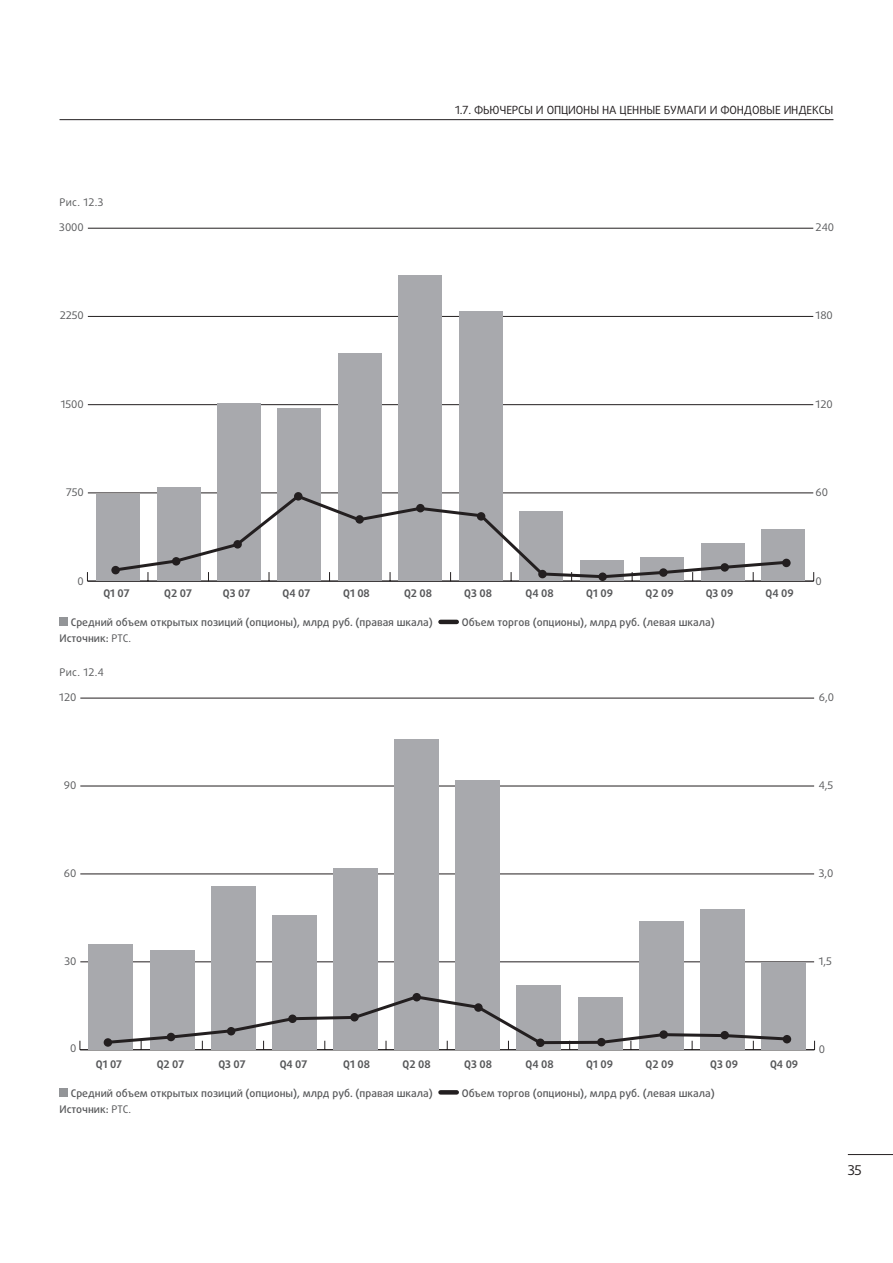
<style>
.page{position:relative;width:893px;height:1263px;background:#fff}
.page>*{position:absolute;margin:0;border:0;box-sizing:border-box;transform-origin:0 0}
.t1{font:13.5px "Daxline Cyr LF";color:#231f20}
.t2{font:11.25px "Daxline Cyr LF";letter-spacing:-.01em;color:#231f20}
.t3{font:500 10.5px "Daxline Cyr LF";color:#57585a}
.t4{font:700 10.5px "Daxline Cyr LF";color:#57585a}
.t5{font:10.5px "Daxline Cyr LF";color:#57585a}
.s1{font-weight:400}
</style>
<div class="page">
<hr style="left:60px;top:119px;width:773px;height:1px;background:#231f20">
<hr style="left:848px;top:1154px;width:45px;height:1px;background:#231f20">
<div style="left:60px;top:618px;width:8px;height:8px;background:#939598"></div>
<hr style="left:440px;top:620px;width:17px;height:4px;background:#231f20">
<div style="left:60px;top:1088px;width:8px;height:8px;background:#939598"></div>
<svg style="left:440px;top:1090px;width:17px;height:4px"></svg>
<hr style="left:88px;top:493px;width:725px;height:1px;background:#231f20">
<hr style="left:88px;top:404px;width:725px;height:1px;background:#231f20">
<hr style="left:88px;top:316px;width:725px;height:1px;background:#231f20">
<hr style="left:88px;top:228px;width:725px;height:1px;background:#231f20">
<hr style="left:87px;top:581px;width:727px;height:1px;background:#231f20">
<div style="left:96px;top:495px;width:44px;height:86px;background:#a8a9ad"></div>
<div style="left:157px;top:487px;width:43px;height:94px;background:#a8a9ad"></div>
<div style="left:217px;top:403px;width:44px;height:178px;background:#a8a9ad"></div>
<div style="left:278px;top:409px;width:43px;height:172px;background:#a8a9ad"></div>
<div style="left:338px;top:354px;width:44px;height:227px;background:#a8a9ad"></div>
<div style="left:399px;top:276px;width:43px;height:305px;background:#a8a9ad"></div>
<div style="left:459px;top:311px;width:44px;height:270px;background:#a8a9ad"></div>
<div style="left:580px;top:561px;width:43px;height:20px;background:#a8a9ad"></div>
<div style="left:640px;top:557px;width:44px;height:24px;background:#a8a9ad"></div>
<div style="left:701px;top:544px;width:43px;height:37px;background:#a8a9ad"></div>
<div style="left:761px;top:529px;width:44px;height:52px;background:#a8a9ad"></div>
<svg style="left:111px;top:492px;width:679px;height:88px"></svg>
<hr style="left:80px;top:961px;width:734px;height:1px;background:#231f20">
<hr style="left:80px;top:874px;width:734px;height:1px;background:#231f20">
<hr style="left:80px;top:786px;width:734px;height:1px;background:#231f20">
<hr style="left:80px;top:698px;width:734px;height:1px;background:#231f20">
<hr style="left:80px;top:1049px;width:734px;height:1px;background:#231f20">
<div style="left:89px;top:944px;width:44px;height:105px;background:#a8a9ad"></div>
<div style="left:150px;top:950px;width:44px;height:99px;background:#a8a9ad"></div>
<div style="left:211px;top:886px;width:44px;height:163px;background:#a8a9ad"></div>
<div style="left:272px;top:915px;width:44px;height:134px;background:#a8a9ad"></div>
<div style="left:333px;top:868px;width:44px;height:181px;background:#a8a9ad"></div>
<div style="left:395px;top:739px;width:44px;height:310px;background:#a8a9ad"></div>
<div style="left:456px;top:780px;width:44px;height:269px;background:#a8a9ad"></div>
<div style="left:517px;top:985px;width:44px;height:64px;background:#a8a9ad"></div>
<div style="left:639px;top:921px;width:44px;height:128px;background:#a8a9ad"></div>
<div style="left:700px;top:909px;width:44px;height:140px;background:#a8a9ad"></div>
<div style="left:761px;top:962px;width:45px;height:87px;background:#a8a9ad"></div>
<svg style="left:104px;top:993px;width:686px;height:57px"></svg>
<div style="left:111px;top:566px;width:9px;height:8px;background:#231f20;border-radius:50%"></div>
<div style="left:172px;top:557px;width:8px;height:9px;background:#231f20;border-radius:50%"></div>
<div style="left:233px;top:540px;width:9px;height:9px;background:#231f20;border-radius:50%"></div>
<div style="left:294px;top:492px;width:9px;height:9px;background:#231f20;border-radius:50%"></div>
<div style="left:355px;top:515px;width:9px;height:9px;background:#231f20;border-radius:50%"></div>
<div style="left:416px;top:504px;width:9px;height:8px;background:#231f20;border-radius:50%"></div>
<div style="left:477px;top:512px;width:8px;height:9px;background:#231f20;border-radius:50%"></div>
<div style="left:538px;top:570px;width:9px;height:8px;background:#231f20;border-radius:50%"></div>
<div style="left:598px;top:572px;width:9px;height:9px;background:#231f20;border-radius:50%"></div>
<div style="left:782px;top:559px;width:9px;height:8px;background:#231f20;border-radius:50%"></div>
<div style="left:659px;top:568px;width:9px;height:9px;background:#231f20;border-radius:50%"></div>
<div style="left:720px;top:563px;width:9px;height:9px;background:#231f20;border-radius:50%"></div>
<div style="left:104px;top:1038px;width:8px;height:9px;background:#231f20;border-radius:50%"></div>
<div style="left:167px;top:1033px;width:8px;height:8px;background:#231f20;border-radius:50%"></div>
<div style="left:227px;top:1027px;width:8px;height:8px;background:#231f20;border-radius:50%"></div>
<div style="left:288px;top:1014px;width:9px;height:9px;background:#231f20;border-radius:50%"></div>
<div style="left:350px;top:1013px;width:9px;height:8px;background:#231f20;border-radius:50%"></div>
<div style="left:412px;top:993px;width:9px;height:8px;background:#231f20;border-radius:50%"></div>
<div style="left:474px;top:1003px;width:9px;height:9px;background:#231f20;border-radius:50%"></div>
<div style="left:536px;top:1038px;width:9px;height:9px;background:#231f20;border-radius:50%"></div>
<div style="left:597px;top:1038px;width:9px;height:8px;background:#231f20;border-radius:50%"></div>
<div style="left:659px;top:1030px;width:9px;height:9px;background:#231f20;border-radius:50%"></div>
<div style="left:720px;top:1031px;width:9px;height:8px;background:#231f20;border-radius:50%"></div>
<div style="left:783px;top:1035px;width:8px;height:8px;background:#231f20;border-radius:50%"></div>
<p class="t2" style="left:455px;top:103px;width:380px">1.7. Фьючерсы и опционы на ценные бумаги и фондовые индексы</p>
<p class="t5" style="left:60px;top:196px;width:45px">Рис. 12.3</p>
<p class="t5" style="left:59px;top:221px;width:26px">3000</p>
<p class="t5" style="left:816px;top:221px;width:20px">240</p>
<p class="t5" style="left:60px;top:309px;width:26px">2250</p>
<p class="t5" style="left:816px;top:309px;width:19px">180</p>
<p class="t5" style="left:61px;top:398px;width:25px">1500</p>
<p class="t5" style="left:816px;top:398px;width:19px">120</p>
<p class="t5" style="left:66px;top:486px;width:19px">750</p>
<p class="t5" style="left:816px;top:486px;width:14px">60</p>
<p class="t5" style="left:78px;top:574px;width:8px">0</p>
<p class="t5" style="left:816px;top:574px;width:8px">0</p>
<p class="t4" style="left:103px;top:587px;width:28px">Q1 07</p>
<p class="t4" style="left:164px;top:587px;width:29px">Q2 07</p>
<p class="t4" style="left:223px;top:587px;width:29px">Q3 07</p>
<p class="t4" style="left:283px;top:587px;width:29px">Q4 07</p>
<p class="t4" style="left:343px;top:587px;width:28px">Q1 08</p>
<p class="t4" style="left:404px;top:587px;width:30px">Q2 08</p>
<p class="t4" style="left:464px;top:587px;width:29px">Q3 08</p>
<p class="t4" style="left:525px;top:587px;width:30px">Q4 08</p>
<p class="t4" style="left:586px;top:587px;width:28px">Q1 09</p>
<p class="t4" style="left:645px;top:587px;width:30px">Q2 09</p>
<p class="t4" style="left:706px;top:587px;width:29px">Q3 09</p>
<p class="t4" style="left:765px;top:587px;width:30px">Q4 09</p>
<p class="t3" style="left:71px;top:616px;width:364px">Средний объем открытых позиций (опционы), млрд руб. (правая шкала)</p>
<p class="t3" style="left:462px;top:616px;width:254px">Объем торгов (опционы), млрд руб. (левая шкала)</p>
<p class="t3" style="left:60px;top:632px;width:73px">Источник: <span class="s1">РТС.</span></p>
<p class="t5" style="left:60px;top:666px;width:46px">Рис. 12.4</p>
<p class="t5" style="left:59px;top:691px;width:19px">120</p>
<p class="t5" style="left:819px;top:691px;width:17px">6,0</p>
<p class="t5" style="left:64px;top:779px;width:14px">90</p>
<p class="t5" style="left:819px;top:779px;width:16px">4,5</p>
<p class="t5" style="left:64px;top:866px;width:14px">60</p>
<p class="t5" style="left:819px;top:867px;width:16px">3,0</p>
<p class="t5" style="left:64px;top:954px;width:14px">30</p>
<p class="t5" style="left:819px;top:955px;width:15px">1,5</p>
<p class="t5" style="left:70px;top:1042px;width:8px">0</p>
<p class="t5" style="left:819px;top:1043px;width:8px">0</p>
<p class="t4" style="left:96px;top:1057px;width:28px">Q1 07</p>
<p class="t4" style="left:157px;top:1057px;width:29px">Q2 07</p>
<p class="t4" style="left:218px;top:1057px;width:29px">Q3 07</p>
<p class="t4" style="left:280px;top:1057px;width:29px">Q4 07</p>
<p class="t4" style="left:343px;top:1057px;width:28px">Q1 08</p>
<p class="t4" style="left:403px;top:1057px;width:30px">Q2 08</p>
<p class="t4" style="left:464px;top:1057px;width:29px">Q3 08</p>
<p class="t4" style="left:525px;top:1057px;width:30px">Q4 08</p>
<p class="t4" style="left:586px;top:1057px;width:28px">Q1 09</p>
<p class="t4" style="left:646px;top:1057px;width:30px">Q2 09</p>
<p class="t4" style="left:710px;top:1057px;width:29px">Q3 09</p>
<p class="t4" style="left:770px;top:1057px;width:30px">Q4 09</p>
<p class="t3" style="left:71px;top:1086px;width:364px">Средний объем открытых позиций (опционы), млрд руб. (правая шкала)</p>
<p class="t3" style="left:462px;top:1086px;width:254px">Объем торгов (опционы), млрд руб. (левая шкала)</p>
<p class="t3" style="left:60px;top:1103px;width:73px">Источник: <span class="s1">РТС.</span></p>
<p class="t1" style="left:848px;top:1162px;width:15px">35</p>
</div>
